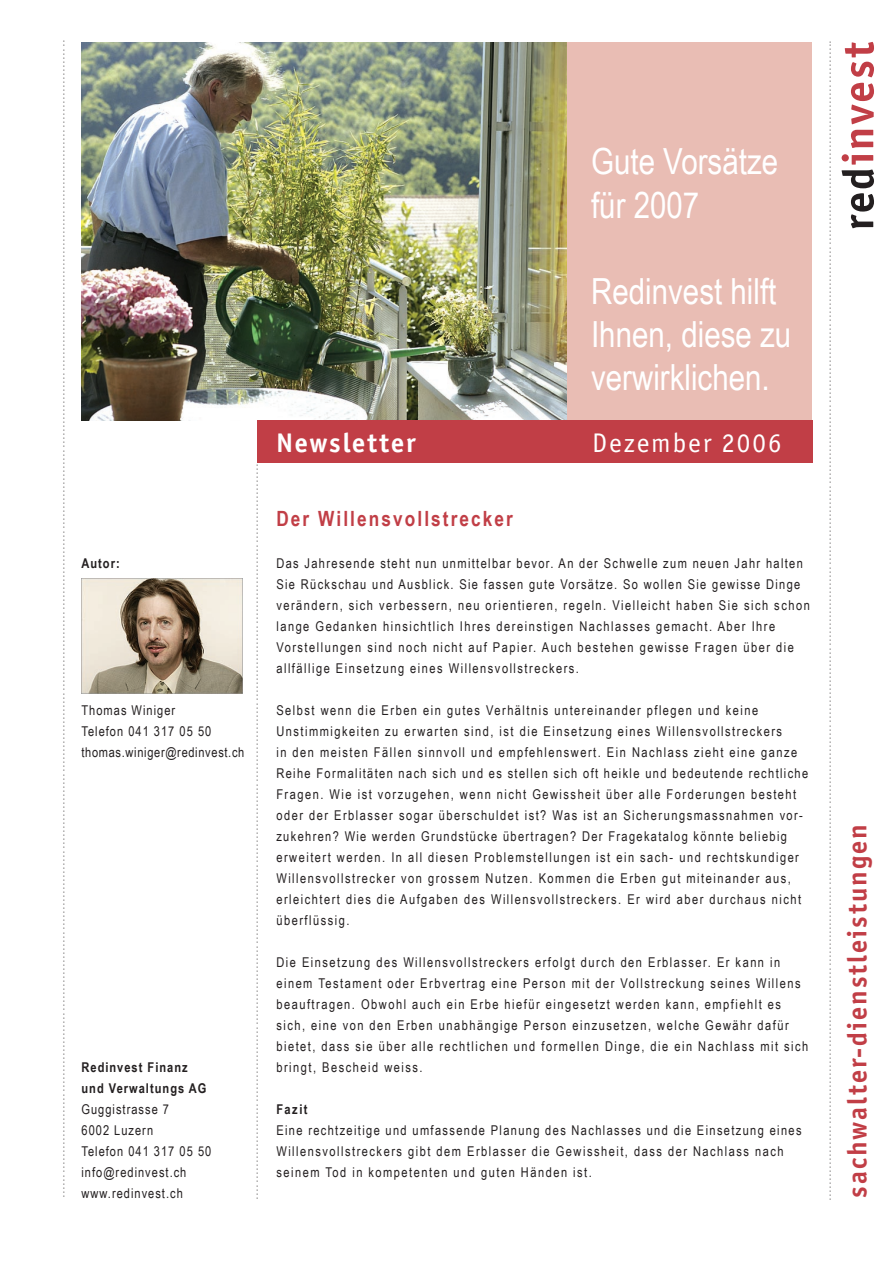
<style>
.page{position:relative;width:893px;height:1263px;background:#fff}
.page>*{position:absolute;margin:0;border:0;box-sizing:border-box;transform-origin:0 0}
.t1{font:36px/43.2px "Arial Narrow";color:#fff}
.t2{font:700 27px "Officina San ITC";letter-spacing:.075em;color:#c13e46}
.t3{font:27px "Officina San ITC";letter-spacing:.075em;color:#fff}
.t4{font:700 27px "Officina San ITC";letter-spacing:.075em;color:#fff}
.t5{font:700 21px "Arial Narrow";letter-spacing:.1em;color:#c13e46}
.t6{font:13.5px/21px "Arial Narrow";letter-spacing:.11em;color:#231f20}
.t7{font:13.5px "Arial Narrow";letter-spacing:.075em;color:#231f20}
.t8{font:700 13.5px/21px "Arial Narrow";letter-spacing:.075em;color:#231f20}
.t9{font:13.5px "Arial Narrow";letter-spacing:.05em;color:#231f20}
.t10{font:9px "Times";color:#231f20}
.s1{font-weight:400}
</style>
<div class="page">
<img style="left:81px;top:43px;width:486px;height:378px">
<svg style="left:842px;top:154px;width:32px;height:74px"></svg>
<svg style="left:851px;top:130px;width:22px;height:18px"></svg>
<svg style="left:851px;top:83px;width:23px;height:41px"></svg>
<svg style="left:845px;top:42px;width:29px;height:35px"></svg>
<div style="left:567px;top:43px;width:245px;height:378px;background:#e9bdb4"></div>
<div style="left:257px;top:421px;width:555px;height:42px;background:#c13e46"></div>
<img style="left:81px;top:578px;width:162px;height:116px">
<p class="t10" style="left:72px;top:40px;width:1158px;rotate:90deg">..............................................................................................................................................................................................................................................................................................</p>
<p class="t10" style="left:839px;top:41px;width:1161px;rotate:90deg">...............................................................................................................................................................................................................................................................................................</p>
<p class="t1" style="left:591px;top:140px;width:189px">Gute Vorsätze für 2007</p>
<p class="t1" style="left:591px;top:270px;width:202px">Redinvest hilft<br>Ihnen, diese zu verwirklichen.</p>
<p class="t4" style="left:276px;top:426px;width:141px">Newsletter</p>
<p class="t3" style="left:592px;top:427px;width:191px">Dezember 2006</p>
<p class="t10" style="left:265px;top:463px;width:737px;rotate:90deg">......................................................................................................................................................................................</p>
<p class="t5" style="left:276px;top:506px;width:238px">Der Willensvollstrecker</p>
<p class="t6" style="left:276px;top:552px;width:535px">Das Jahresende steht nun unmittelbar bevor. An der Schwelle zum neuen Jahr halten Sie Rückschau und Ausblick. Sie fassen gute Vorsätze. So wollen Sie gewisse Dinge verändern, sich verbessern, neu orientieren, regeln. Vielleicht haben Sie sich schon lange Gedanken hinsichtlich Ihres dereinstigen Nachlasses gemacht. Aber Ihre Vorstellungen sind noch nicht auf Papier. Auch bestehen gewisse Fragen über die allfällige Einsetzung eines Willensvollstreckers.</p>
<p class="t6" style="left:276px;top:699px;width:483px">Selbst wenn die Erben ein gutes Verhältnis untereinander pflegen und keine</p>
<p class="t6" style="left:276px;top:720px;width:533px">Unstimmigkeiten zu erwarten sind, ist die Einsetzung eines Willensvollstreckers<br>in den meisten Fällen sinnvoll und empfehlenswert. Ein Nachlass zieht eine ganze Reihe Formalitäten nach sich und es stellen sich oft heikle und bedeutende rechtliche Fragen. Wie ist vorzugehen, wenn nicht Gewissheit über alle Forderungen besteht oder der Erblasser sogar überschuldet ist? Was ist an Sicherungsmassnahmen vor&shy;zukehren? Wie werden Grundstücke übertragen? Der Fragekatalog könnte beliebig erweitert werden. In all diesen Problemstellungen ist ein sach- und rechtskundiger Willensvollstrecker von grossem Nutzen. Kommen die Erben gut miteinander aus, erleichtert dies die Aufgaben des Willensvollstreckers. Er wird aber durchaus nicht überflüssig.</p>
<p class="t6" style="left:276px;top:951px;width:533px">Die Einsetzung des Willensvollstreckers erfolgt durch den Erblasser. Er kann in einem Testament oder Erbvertrag eine Person mit der Vollstreckung seines Willens beauftragen. Obwohl auch ein Erbe hiefür eingesetzt werden kann, empfiehlt es sich, eine von den Erben unabhängige Person einzusetzen, welche Gewähr dafür bietet, dass sie über alle rechtlichen und formellen Dinge, die ein Nachlass mit sich bringt, Bescheid weiss.</p>
<p class="t8" style="left:276px;top:1098px;width:33px">Fazit</p>
<p class="t6" style="left:276px;top:1119px;width:527px">Eine rechtzeitige und umfassende Planung des Nachlasses und die Einsetzung eines<br>Willensvollstreckers gibt dem Erblasser die Gewissheit, dass der Nachlass nach seinem Tod in kompetenten und guten Händen ist.</p>
<p class="t8" style="left:81px;top:552px;width:40px">Autor:</p>
<p class="t7" style="left:81px;top:702px;width:95px">Thomas Winiger</p>
<p class="t7" style="left:81px;top:723px;width:131px">Telefon 041 317 05 50</p>
<p class="t9" style="left:81px;top:744px;width:164px">thomas.winiger@redinvest.ch</p>
<p class="t8" style="left:81px;top:1056px;width:108px">Redinvest Finanz</p>
<p class="t8" style="left:81px;top:1077px;width:127px">und Verwaltungs AG<br><span class="s1">Guggistrasse 7</span></p>
<p class="t7" style="left:81px;top:1122px;width:73px">6002 Luzern</p>
<p class="t7" style="left:81px;top:1143px;width:131px">Telefon 041 317 05 50</p>
<p class="t7" style="left:81px;top:1164px;width:106px">info@redinvest.ch</p>
<p class="t7" style="left:81px;top:1185px;width:103px">www.redinvest.ch</p>
<p class="t2" style="left:841px;top:1198px;width:375px;rotate:-90deg">sachwalter-dienstleistungen</p>
</div>
